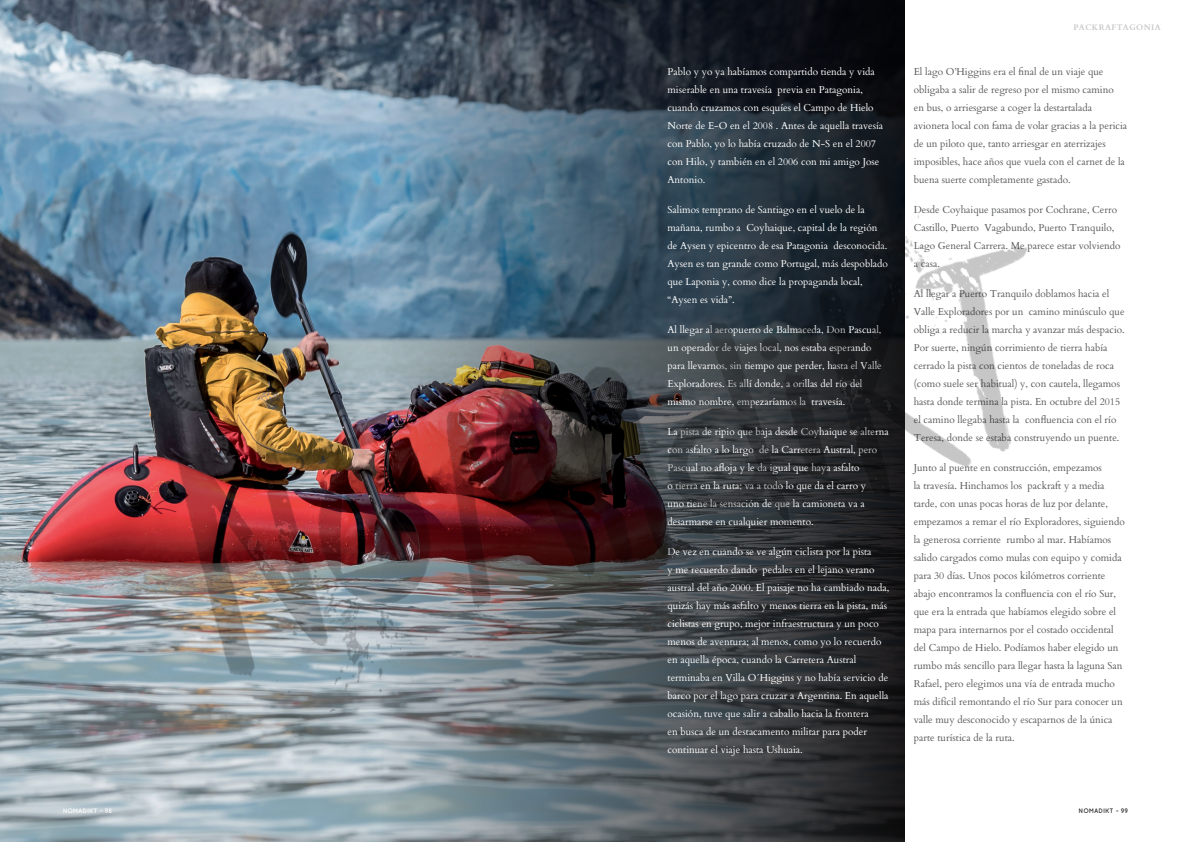
<style>
.page{position:relative;width:1191px;height:842px;background:#fff}
.page>*{position:absolute;margin:0;border:0;box-sizing:border-box;transform-origin:0 0}
.Body_text{font:10px/18px "Cardo";color:#57585a}
.Body_text-2{font:10px/18px "Cardo";color:#fff}
.List_Paragraph{font:700 8px "Cardo";letter-spacing:.05em;color:#c7c8ca}
.t1{font:6px "Picadilly";letter-spacing:.1em;color:#fff}
.t2{font:6px "Picadilly";letter-spacing:.1em;color:#231f20}
</style>
<div class="page">
<img style="left:0;top:0;width:380px;height:842px">
<svg style="left:380px;top:0;width:524px;height:842px;background:#3b434b"></svg>
<img style="left:43px;top:120px;width:984px;height:646px">
<p class="Body_text-2" style="left:667px;top:62px;width:217px">Pablo y yo ya habíamos compartido tienda y vida miserable en una travesía previa en Patagonia, cuando cruzamos con esquíes el Campo de Hielo Norte de E-O en el 2008 . Antes de aquella travesía con Pablo, yo lo había cruzado de N-S en el 2007 con Hilo, y también en el 2006 con mi amigo Jose Antonio.</p>
<p class="Body_text-2" style="left:667px;top:200px;width:222px">Salimos temprano de Santiago en el vuelo de la mañana, rumbo a Coyhaique, capital de la región de Aysen y epicentro de esa Patagonia desconocida.<br>Aysen es tan grande como Portugal, más despoblado que Laponia y, como dice la propaganda local, “Aysen es vida”.</p>
<p class="Body_text-2" style="left:667px;top:320px;width:216px">Al llegar al aeropuerto de Balmaceda, Don Pascual, un operador de viajes local, nos estaba esperando para llevarnos, sin tiempo que perder, hasta el Valle Exploradores. Es allí donde, a orillas del río del mismo nombre, empezaríamos la travesía.</p>
<p class="Body_text-2" style="left:667px;top:422px;width:223px">La pista de ripio que baja desde Coyhaique se alterna con asfalto a lo largo de la Carretera Austral, pero Pascual no afloja y le da igual que haya asfalto<br>o tierra en la ruta; va a todo lo que da el carro y<br>uno tiene la sensación de que la camioneta va a desarmarse en cualquier momento.</p>
<p class="Body_text-2" style="left:667px;top:542px;width:223px">De vez en cuando se ve algún ciclista por la pista<br>y me recuerdo dando pedales en el lejano verano austral del año 2000. El paisaje no ha cambiado nada, quizás hay más asfalto y menos tierra en la pista, más ciclistas en grupo, mejor infraestructura y un poco menos de aventura; al menos, como yo lo recuerdo en aquella época, cuando la Carretera Austral terminaba en Villa O´Higgins y no había servicio de barco por el lago para cruzar a Argentina. En aquella ocasión, tuve que salir a caballo hacia la frontera<br>en busca de un destacamento militar para poder continuar el viaje hasta Ushuaia.</p>
<p class="List_Paragraph" style="left:1073px;top:21px;width:89px">PACKRAFTAGONIA</p>
<p class="Body_text" style="left:913px;top:62px;width:215px">El lago O’Higgins era el final de un viaje que obligaba a salir de regreso por el mismo camino<br>en bus, o arriesgarse a coger la destartalada avioneta local con fama de volar gracias a la pericia de un piloto que, tanto arriesgar en aterrizajes imposibles, hace años que vuela con el carnet de la buena suerte completamente gastado.</p>
<p class="Body_text" style="left:913px;top:200px;width:208px">Desde Coyhaique pasamos por Cochrane, Cerro Castillo, Puerto Vagabundo, Puerto Tranquilo, Lago General Carrera. Me parece estar volviendo a casa.</p>
<p class="Body_text" style="left:913px;top:284px;width:212px">Al llegar a Puerto Tranquilo doblamos hacia el Valle Exploradores por un camino minúsculo que obliga a reducir la marcha y avanzar más despacio.<br>Por suerte, ningún corrimiento de tierra había cerrado la pista con cientos de toneladas de roca (como suele ser habitual) y, con cautela, llegamos hasta donde termina la pista. En octubre del 2015 el camino llegaba hasta la confluencia con el río Teresa, donde se estaba construyendo un puente.</p>
<p class="Body_text" style="left:913px;top:458px;width:213px">Junto al puente en construcción, empezamos<br>la travesía. Hinchamos los packraft y a media tarde, con unas pocas horas de luz por delante, empezamos a remar el río Exploradores, siguiendo la generosa corriente rumbo al mar. Habíamos salido cargados como mulas con equipo y comida para 30 días. Unos pocos kilómetros corriente abajo encontramos la confluencia con el río Sur, que era la entrada que habíamos elegido sobre el mapa para internarnos por el costado occidental del Campo de Hielo. Podíamos haber elegido un rumbo más sencillo para llegar hasta la laguna San Rafael, pero elegimos una vía de entrada mucho más difícil remontando el río Sur para conocer un valle muy desconocido y escaparnos de la única parte turística de la ruta.</p>
<p class="t1" style="left:63px;top:807px;width:50px">NOMADIKT - 98</p>
<p class="t2" style="left:1079px;top:807px;width:50px">NOMADIKT - 99</p>
</div>
